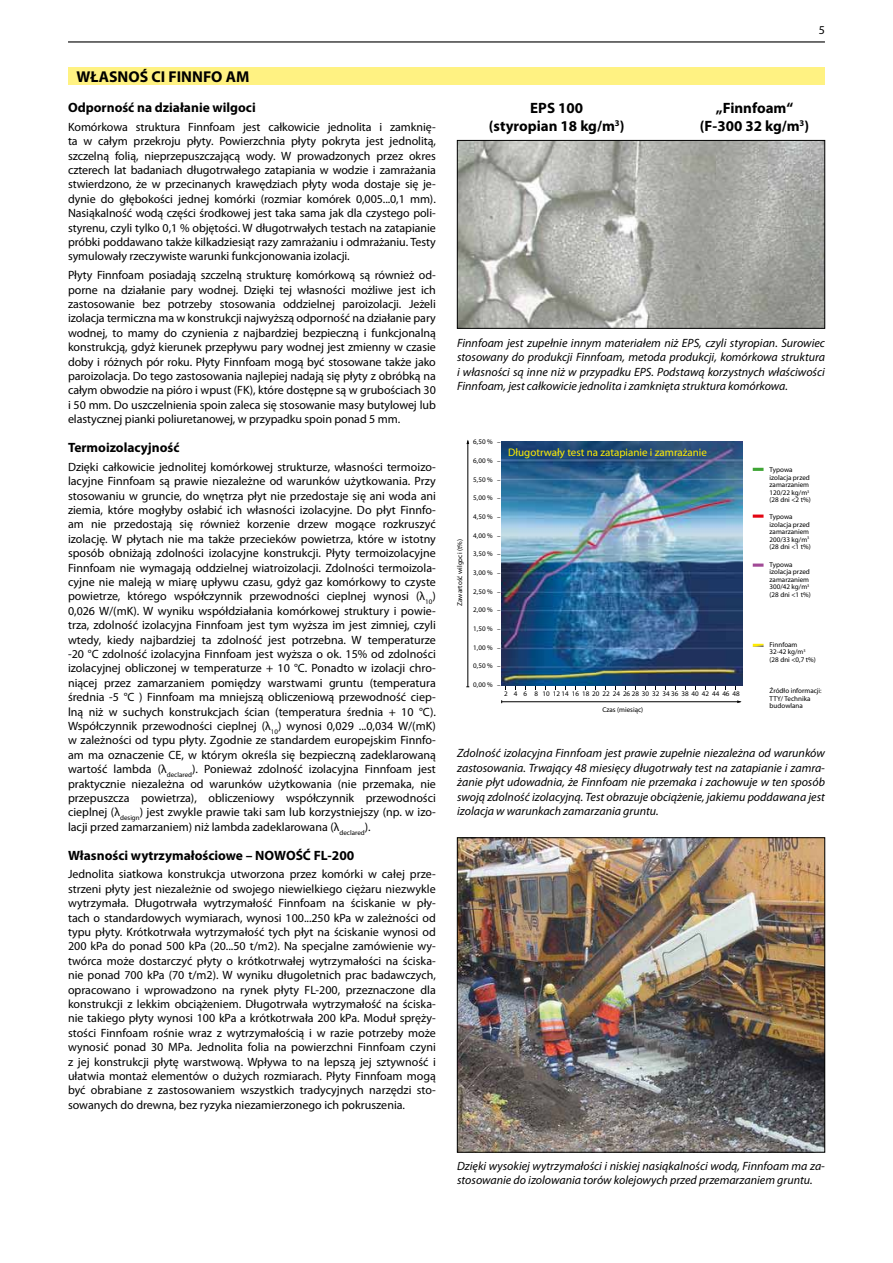
<style>
.page{position:relative;width:893px;height:1263px;background:#fff}
.page>*{position:absolute;margin:0;border:0;box-sizing:border-box;transform-origin:0 0}
.t1{font:700 15.75px "Myriad Pro";color:#000}
.t2{font:700 15px/18px "Myriad Pro";color:#000;text-align:center}
.t3{font:700 13.5px "Myriad Pro";color:#000}
.t4{font:12px/14.4px "Myriad Pro";letter-spacing:-.005em;color:#000;text-align:justify}
.t5{font:italic 12px/14.4px "Myriad Pro";color:#000;text-align:justify}
.t6{font:10.95px "Myriad Pro";color:#ffec00}
.t7{font:7.05px/7.5px "Myriad Pro";color:#000}
</style>
<div class="page">
<img style="left:459px;top:142px;width:364px;height:184px">
<div style="left:457px;top:140px;width:368px;height:188px;border:1px solid #000"></div>
<hr style="left:68px;top:41px;width:757px;height:2px;background:#000">
<div style="left:68px;top:67px;width:757px;height:18px;background:#fff282"></div>
<img style="left:502px;top:442px;width:241px;height:243px">
<hr style="left:467px;top:441px;width:1px;height:246px;background:#000">
<hr style="left:502px;top:701px;width:238px;height:1px;background:#000">
<svg style="left:753px;top:468px;width:10px;height:3px"></svg>
<svg style="left:753px;top:514px;width:10px;height:4px"></svg>
<svg style="left:753px;top:563px;width:10px;height:4px"></svg>
<svg style="left:753px;top:644px;width:10px;height:3px"></svg>
<img style="left:459px;top:839px;width:364px;height:311px">
<div style="left:457px;top:837px;width:368px;height:315px;border:1px solid #000"></div>
<h1 class="t1" style="left:77px;top:67px;width:174px">WŁASNOŚ CI FINNFO AM</h1>
<p class="t3" style="left:68px;top:100px;width:189px">Odporność na działanie wilgoci</p>
<p class="t4" style="left:68px;top:120px;width:369px">Komórkowa struktura Finnfoam jest całkowicie jednolita i zamknię&shy;ta w całym przekroju płyty. Powierzchnia płyty pokryta jest jednolitą, szczelną folią, nieprzepuszczającą wody. W prowadzonych przez okres czterech lat badaniach długotrwałego zatapiania w wodzie i zamrażania stwierdzono, że w przecinanych krawędziach płyty woda dostaje się je&shy;dynie do głębokości jednej komórki (rozmiar komórek 0,005...0,1 mm).<br>Nasiąkalność wodą części środkowej jest taka sama jak dla czystego poli&shy;styrenu, czyli tylko 0,1 % objętości. W długotrwałych testach na zatapianie próbki poddawano także kilkadziesiąt razy zamrażaniu i odmrażaniu. Testy symulowały rzeczywiste warunki funkcjonowania izolacji.</p>
<p class="t4" style="left:68px;top:268px;width:369px">Płyty Finnfoam posiadają szczelną strukturę komórkową są również od&shy;porne na działanie pary wodnej. Dzięki tej własności możliwe jest ich zastosowanie bez potrzeby stosowania oddzielnej paroizolacji. Jeżeli izolacja termiczna ma w konstrukcji najwyższą odporność na działanie pary wodnej, to mamy do czynienia z najbardziej bezpieczną i funkcjonalną konstrukcją, gdyż kierunek przepływu pary wodnej jest zmienny w czasie doby i różnych pór roku. Płyty Finnfoam mogą być stosowane także jako paroizolacja. Do tego zastosowania najlepiej nadają się płyty z obróbką na całym obwodzie na pióro i wpust (FK), które dostępne są w grubościach 30 i 50 mm. Do uszczelnienia spoin zaleca się stosowanie masy butylowej lub elastycznej pianki poliuretanowej, w przypadku spoin ponad 5 mm.</p>
<p class="t3" style="left:68px;top:440px;width:113px">Termoizolacyjność</p>
<p class="t4" style="left:68px;top:460px;width:369px">Dzięki całkowicie jednolitej komórkowej strukturze, własności termoizo&shy;lacyjne Finnfoam są prawie niezależne od warunków użytkowania. Przy stosowaniu w gruncie, do wnętrza płyt nie przedostaje się ani woda ani ziemia, które mogłyby osłabić ich własności izolacyjne. Do płyt Finnfo&shy;am nie przedostają się również korzenie drzew mogące rozkruszyć izolację. W płytach nie ma także przecieków powietrza, które w istotny sposób obniżają zdolności izolacyjne konstrukcji. Płyty termoizolacyjne Finnfoam nie wymagają oddzielnej wiatroizolacji. Zdolności termoizola&shy;cyjne nie maleją w miarę upływu czasu, gdyż gaz komórkowy to czyste powietrze, którego współczynnik przewodności cieplnej wynosi (λ<sub>10</sub>)<br>0,026 W/(mK). W wyniku współdziałania komórkowej struktury i powie&shy;trza, zdolność izolacyjna Finnfoam jest tym wyższa im jest zimniej, czyli wtedy, kiedy najbardziej ta zdolność jest potrzebna. W temperaturze -20 °C zdolność izolacyjna Finnfoam jest wyższa o ok. 15% od zdolności izolacyjnej obliczonej w temperaturze + 10 °C. Ponadto w izolacji chro&shy;niącej przez zamarzaniem pomiędzy warstwami gruntu (temperatura średnia -5 °C ) Finnfoam ma mniejszą obliczeniową przewodność ciep&shy;lną niż w suchych konstrukcjach ścian (temperatura średnia + 10 °C).<br>Współczynnik przewodności cieplnej (λ<sub>10</sub>) wynosi 0,029 ...0,034 W/(mK) w zależności od typu płyty. Zgodnie ze standardem europejskim Finnfo&shy;am ma oznaczenie CE, w którym określa się bezpieczną zadeklarowaną wartość lambda (λ<sub>declared</sub>). Ponieważ zdolność izolacyjna Finnfoam jest praktycznie niezależna od warunków użytkowania (nie przemaka, nie przepuszcza powietrza), obliczeniowy współczynnik przewodności cieplnej (λ<sub>design</sub>) jest zwykle prawie taki sam lub korzystniejszy (np. w izo&shy;lacji przed zamarzaniem) niż lambda zadeklarowana (λ<sub>declared</sub>).</p>
<p class="t3" style="left:68px;top:848px;width:288px">Własności wytrzymałościowe – NOWOŚĆ FL-200</p>
<p class="t4" style="left:68px;top:867px;width:369px">Jednolita siatkowa konstrukcja utworzona przez komórki w całej prze&shy;strzeni płyty jest niezależnie od swojego niewielkiego ciężaru niezwykle wytrzymała. Długotrwała wytrzymałość Finnfoam na ściskanie w pły&shy;tach o standardowych wymiarach, wynosi 100...250 kPa w zależności od typu płyty. Krótkotrwała wytrzymałość tych płyt na ściskanie wynosi od 200 kPa do ponad 500 kPa (20...50 t/m2). Na specjalne zamówienie wy&shy;twórca może dostarczyć płyty o krótkotrwałej wytrzymałości na ściska&shy;nie ponad 700 kPa (70 t/m2). W wyniku długoletnich prac badawczych, opracowano i wprowadzono na rynek płyty FL-200, przeznaczone dla konstrukcji z lekkim obciążeniem. Długotrwała wytrzymałość na ściska&shy;nie takiego płyty wynosi 100 kPa a krótkotrwała 200 kPa. Moduł spręży&shy;stości Finnfoam rośnie wraz z wytrzymałością i w razie potrzeby może wynosić ponad 30 MPa. Jednolita folia na powierzchni Finnfoam czyni z jej konstrukcji płytę warstwową. Wpływa to na lepszą jej sztywność i ułatwia montaż elementów o dużych rozmiarach. Płyty Finnfoam mogą być obrabiane z zastosowaniem wszystkich tradycyjnych narzędzi sto&shy;sowanych do drewna, bez ryzyka niezamierzonego ich pokruszenia.</p>
<p class="t2" style="left:489px;top:99px;width:137px">EPS 100<br>(styropian 18 kg/m<sup>3</sup>)</p>
<p class="t4" style="left:819px;top:23px;width:8px">5</p>
<p class="t2" style="left:700px;top:99px;width:111px">„Finnfoam“ (F-300 32 kg/m<sup>3</sup>)</p>
<p class="t5" style="left:457px;top:336px;width:369px">Finnfoam jest zupełnie innym materiałem niż EPS, czyli styropian. Surowiec stosowany do produkcji Finnfoam, metoda produkcji, komórkowa struktura i własności są inne niż w przypadku EPS. Podstawą korzystnych właściwości Finnfoam, jest całkowicie jednolita i zamknięta struktura komórkowa.</p>
<p class="t7" style="left:456px;top:606px;width:68px;rotate:-90deg">Zawartość wilgoci (t%)</p>
<p class="t7" style="left:473px;top:438px;width:29px">6,50 % –</p>
<p class="t7" style="left:473px;top:457px;width:29px">6,00 % –</p>
<p class="t7" style="left:473px;top:476px;width:29px">5,50 % –</p>
<p class="t7" style="left:473px;top:494px;width:29px">5,00 % –</p>
<p class="t7" style="left:473px;top:513px;width:29px">4,50 % –</p>
<p class="t7" style="left:473px;top:532px;width:29px">4,00 % –</p>
<p class="t7" style="left:473px;top:550px;width:29px">3,50 % –</p>
<p class="t7" style="left:473px;top:569px;width:29px">3,00 % –</p>
<p class="t7" style="left:473px;top:588px;width:29px">2,50 % –</p>
<p class="t7" style="left:473px;top:606px;width:29px">2,00 % –</p>
<p class="t7" style="left:473px;top:625px;width:29px">1,50 % –</p>
<p class="t7" style="left:473px;top:644px;width:29px">1,00 % –</p>
<p class="t7" style="left:473px;top:662px;width:29px">0,50 % –</p>
<p class="t7" style="left:473px;top:681px;width:29px">0,00 % –</p>
<p class="t6" style="left:508px;top:446px;width:200px">Długotrwały test na zatapianie i zamrażanie</p>
<p class="t7" style="left:504px;top:690px;width:237px">2 4 6 8 10 12 14 16 18 20 22 24 26 28 30 32 34 36 38 40 42 44 46 48</p>
<p class="t7" style="left:602px;top:706px;width:42px">Czas (miesiąc)</p>
<p class="t7" style="left:770px;top:466px;width:43px">Typowa izolacja przed zamarzaniem<br>120/22 kg/m<sup>3 </sup>(28 dni &lt;2 t%)</p>
<p class="t7" style="left:770px;top:513px;width:43px">Typowa izolacja przed zamarzaniem<br>200/33 kg/m<sup>3 </sup>(28 dni &lt;1 t%)</p>
<p class="t7" style="left:770px;top:561px;width:43px">Typowa izolacja przed zamarzaniem<br>300/42 kg/m<sup>3 </sup>(28 dni &lt;1 t%)</p>
<p class="t7" style="left:770px;top:641px;width:48px">Finnfoam<br>32-42 kg/m<sup>3 </sup>(28 dni &lt;0,7 t%)</p>
<p class="t7" style="left:770px;top:687px;width:54px">Źródło informacji:<br>TTY/ Technika budowlana</p>
<p class="t5" style="left:457px;top:746px;width:369px">Zdolność izolacyjna Finnfoam jest prawie zupełnie niezależna od warunków zastosowania. Trwający 48 miesięcy długotrwały test na zatapianie i zamra&shy;żanie płyt udowadnia, że Finnfoam nie przemaka i zachowuje w ten sposób swoją zdolność izolacyjną. Test obrazuje obciążenie, jakiemu poddawana jest izolacja w warunkach zamarzania gruntu.</p>
<p class="t5" style="left:457px;top:1159px;width:369px">Dzięki wysokiej wytrzymałości i niskiej nasiąkalności wodą, Finnfoam ma za&shy;stosowanie do izolowania torów kolejowych przed przemarzaniem gruntu.</p>
</div>
